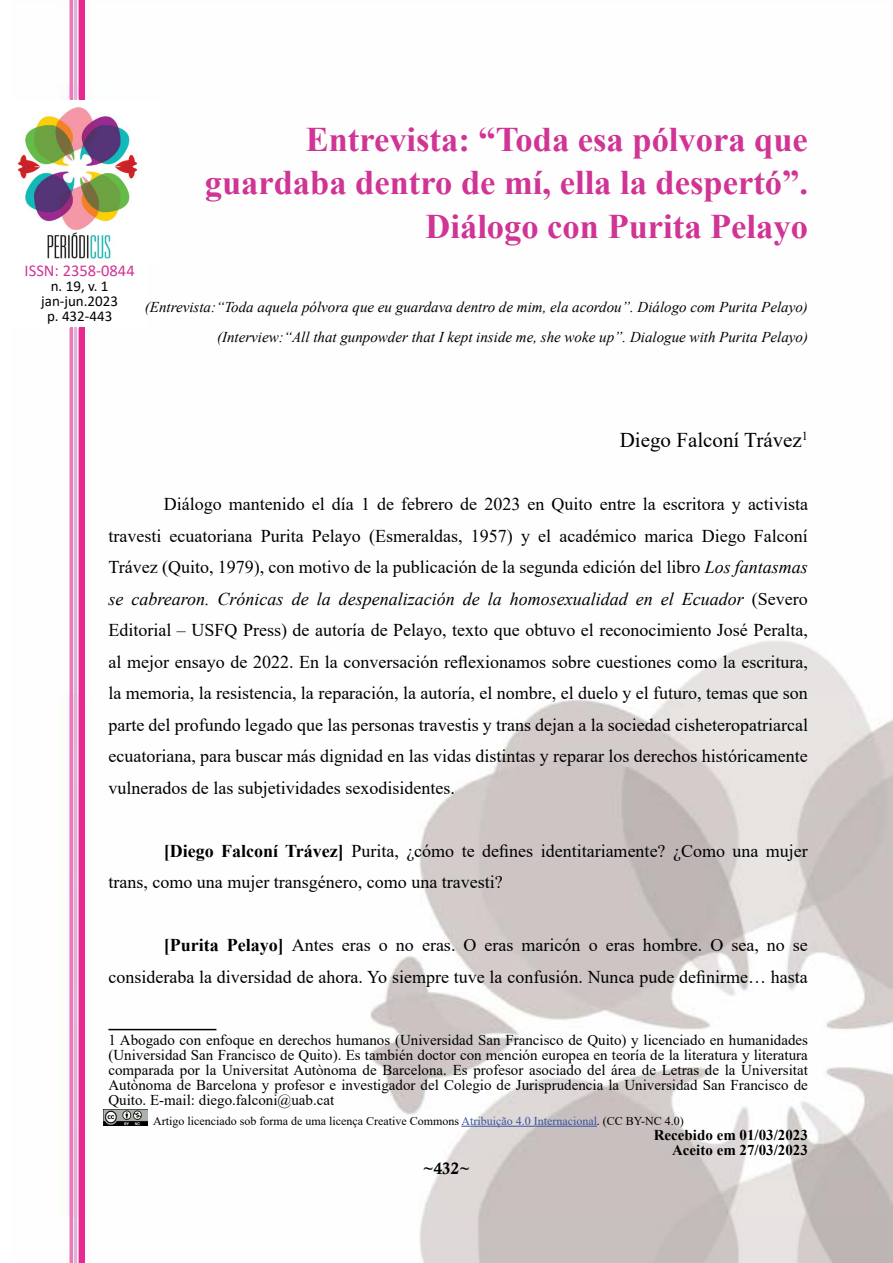
<style>
.page{position:relative;width:893px;height:1263px;background:#fff}
.page>*{position:absolute;margin:0;border:0;box-sizing:border-box;transform-origin:0 0}
.t1{font:700 34.5px/43.5px "Times New Roman";color:#d03494;text-align:right}
.t2{font:21px "Times New Roman";color:#000}
.t3{font:18px/31.5px "Times New Roman";color:#000;text-align:justify}
.t4{font:16.5px "Calibri";color:#d03494}
.t5{font:16.5px "Calis MT Bol";color:#000}
.t6{font:15px/15px "Times New Roman";color:#000;text-align:justify}
.t7{font:italic 15px/30px "Times New Roman";color:#000;text-align:right}
.t8{font:700 15px/15px "Times New Roman";color:#000;text-align:right}
.t9{font:15px/15px "Calibri";color:#000;text-align:center}
.t10{font:12px "Times New Roman";color:#000}
.s1{font-style:italic}
.s2{font-weight:700}
.s3{color:#3853a4}
</style>
<div class="page">
<img style="left:67px;top:0;width:826px;height:1263px">
<div style="left:11px;top:264px;width:137px;height:64px;background:#fff"></div>
<hr style="left:461px;top:1126px;width:136px;height:1px;background:#3853a4">
<img style="left:103px;top:1110px;width:45px;height:16px">
<hr style="left:70px;top:0;width:3px;height:99px;background:#e77bb7">
<hr style="left:74px;top:0;width:3px;height:99px;background:#e0b3d2">
<div style="left:79px;top:0;width:6px;height:99px;background:#e92891"></div>
<hr style="left:70px;top:328px;width:3px;height:935px;background:#e77bb7">
<hr style="left:74px;top:328px;width:3px;height:935px;background:#e0b3d2">
<div style="left:79px;top:328px;width:6px;height:935px;background:#e92891"></div>
<img style="left:17px;top:101px;width:145px;height:160px">
<hr style="left:108px;top:1029px;width:108px;height:1px;background:#000">
<p class="t4" style="left:25px;top:259px;width:112px">ISSN: 2358-0844</p>
<p class="t9" style="left:41px;top:279px;width:78px">n. 19, v. 1 jan-jun.2023 p. 432-443</p>
<h1 class="t1" style="left:205px;top:117px;width:605px">Entrevista: “Toda esa pólvora que guardaba dentro de mí, ella la despertó”.<br>Diálogo con Purita Pelayo</h1>
<p class="t7" style="left:145px;top:291px;width:665px">(Entrevista:“Toda aquela pólvora que eu guardava dentro de mim, ela acordou”. Diálogo com Purita Pelayo) (Interview:“All that gunpowder that I kept inside me, she woke up”. Dialogue with Purita Pelayo)</p>
<p class="t2" style="left:620px;top:425px;width:190px">Diego Falconí Trávez<sup>1</sup></p>
<p class="t3" style="left:108px;top:488px;width:701px;text-indent:55px">Diálogo mantenido el día 1 de febrero de 2023 en Quito entre la escritora y activista travesti ecuatoriana Purita Pelayo (Esmeraldas, 1957) y el académico marica Diego Falconí Trávez (Quito, 1979), con motivo de la publicación de la segunda edición del libro <span class="s1">Los fantasmas se cabrearon. Crónicas de la despenalización de la homosexualidad en el Ecuador</span> (Severo Editorial – USFQ Press) de autoría de Pelayo, texto que obtuvo el reconocimiento José Peralta, al mejor ensayo de 2022. En la conversación reflexionamos sobre cuestiones como la escritura, la memoria, la resistencia, la reparación, la autoría, el nombre, el duelo y el futuro, temas que son parte del profundo legado que las personas travestis y trans dejan a la sociedad cisheteropatriarcal ecuatoriana, para buscar más dignidad en las vidas distintas y reparar los derechos históricamente vulnerados de las subjetividades sexodisidentes.</p>
<p class="t3" style="left:108px;top:834px;width:701px;text-indent:55px"><span class="s2">[Diego Falconí Trávez]</span> Purita, ¿cómo te defines identitariamente? ¿Como una mujer trans, como una mujer transgénero, como una travesti?</p>
<p class="t3" style="left:108px;top:929px;width:701px;text-align:right"><span class="s2">[Purita Pelayo]</span> Antes eras o no eras. O eras maricón o eras hombre. O sea, no se consideraba la diversidad de ahora. Yo siempre tuve la confusión. Nunca pude definirme… hasta</p>
<p class="t6" style="left:108px;top:1031px;width:701px">1 Abogado con enfoque en derechos humanos (Universidad San Francisco de Quito) y licenciado en humanidades (Universidad San Francisco de Quito). Es también doctor con mención europea en teoría de la literatura y literatura comparada por la Universitat Autònoma de Barcelona. Es profesor asociado del área de Letras de la Universitat Autònoma de Barcelona y profesor e investigador del Colegio de Jurisprudencia la Universidad San Francisco de Quito. E-mail: diego.falconi@uab.cat</p>
<p class="t10" style="left:153px;top:1112px;width:532px">Artigo licenciado sob forma de uma licença Creative Commons <span class="s3">Atribuição 4.0 Internacional</span>. (CC BY-NC 4.0)</p>
<p class="t8" style="left:654px;top:1127px;width:156px">Recebido em 01/03/2023<br>Aceito em 27/03/2023</p>
<p class="t5" style="left:423px;top:1159px;width:49px">~432~</p>
</div>
